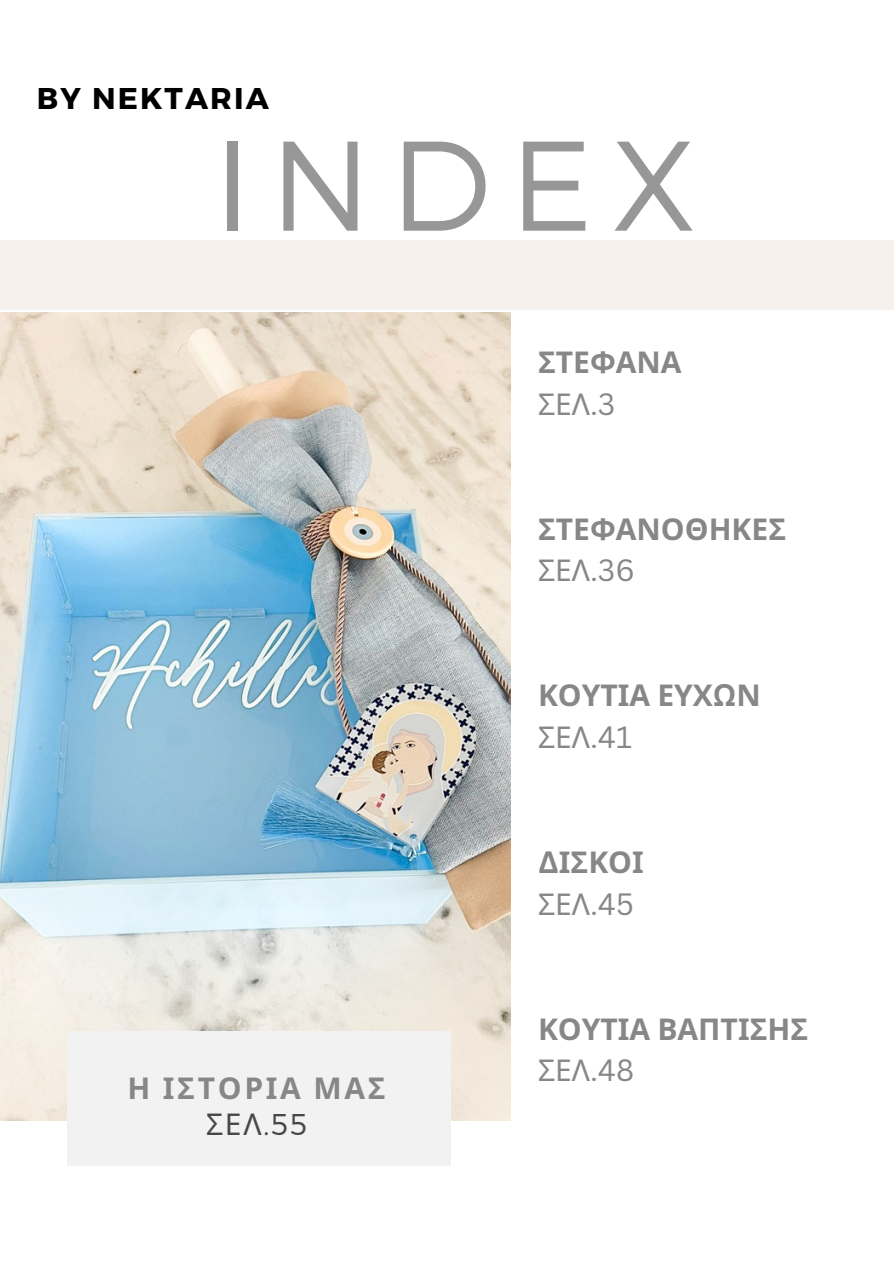
<style>
.page{position:relative;width:894px;height:1264px;background:#fff}
.page>*{position:absolute;margin:0;border:0;box-sizing:border-box;transform-origin:0 0}
.t1{font:300 127.2px "Montserrat";letter-spacing:.15em;color:#979797}
.t2{font:700 30px/41.7px "Noto Sans";color:#878787}
.t3{font:700 30px/36.5px "Noto Sans";letter-spacing:.09em;color:#878787;text-align:center}
.t4{font:700 30px "Montserrat";letter-spacing:.07em;color:#000}
.s1{font-weight:400}
.s2{font-family:"Canva Sans";font-weight:400}
.s3{font-family:"Canva Sans"}
.s4{font-weight:400;color:#484848}
.s5{font-family:"Montserrat";font-weight:300;color:#484848}
</style>
<div class="page">
<div style="left:0;top:240px;width:893px;height:70px;background:#f6f1ec"></div>
<img style="left:0;top:312px;width:510px;height:808px">
<div style="left:68px;top:1031px;width:383px;height:134px;background:#f2f2f2"></div>
<p class="t4" style="left:37px;top:79px;width:233px">BY NEKTARIA</p>
<h1 class="t1" style="left:214px;top:103px;width:484px">INDEX</h1>
<p class="t2" style="left:538px;top:341px;width:145px">ΣΤΕΦΑΝΑ<br><span class="s1">ΣΕΛ</span><span class="s2">.3</span></p>
<p class="t2" style="left:538px;top:507px;width:249px">ΣΤΕΦΑΝΟΘΗΚΕΣ<br><span class="s1">ΣΕΛ</span><span class="s2">.36</span></p>
<p class="t2" style="left:538px;top:674px;width:224px">ΚΟΥΤΙΑ ΕΥΧ<span class="s3">Ω</span>Ν<br><span class="s1">ΣΕΛ</span><span class="s2">.41</span></p>
<p class="t3" style="left:127px;top:1068px;width:259px">Η ΙΣΤΟΡΙΑ ΜΑΣ<br><span class="s4">ΣΕΛ</span><span class="s5">.55</span></p>
<p class="t2" style="left:538px;top:840px;width:107px"><span class="s3">Δ</span>ΙΣΚΟΙ<br><span class="s1">ΣΕΛ</span><span class="s2">.45</span></p>
<p class="t2" style="left:538px;top:1007px;width:272px">ΚΟΥΤΙΑ ΒΑΠΤΙΣΗΣ<br><span class="s1">ΣΕΛ</span><span class="s2">.48</span></p>
</div>
